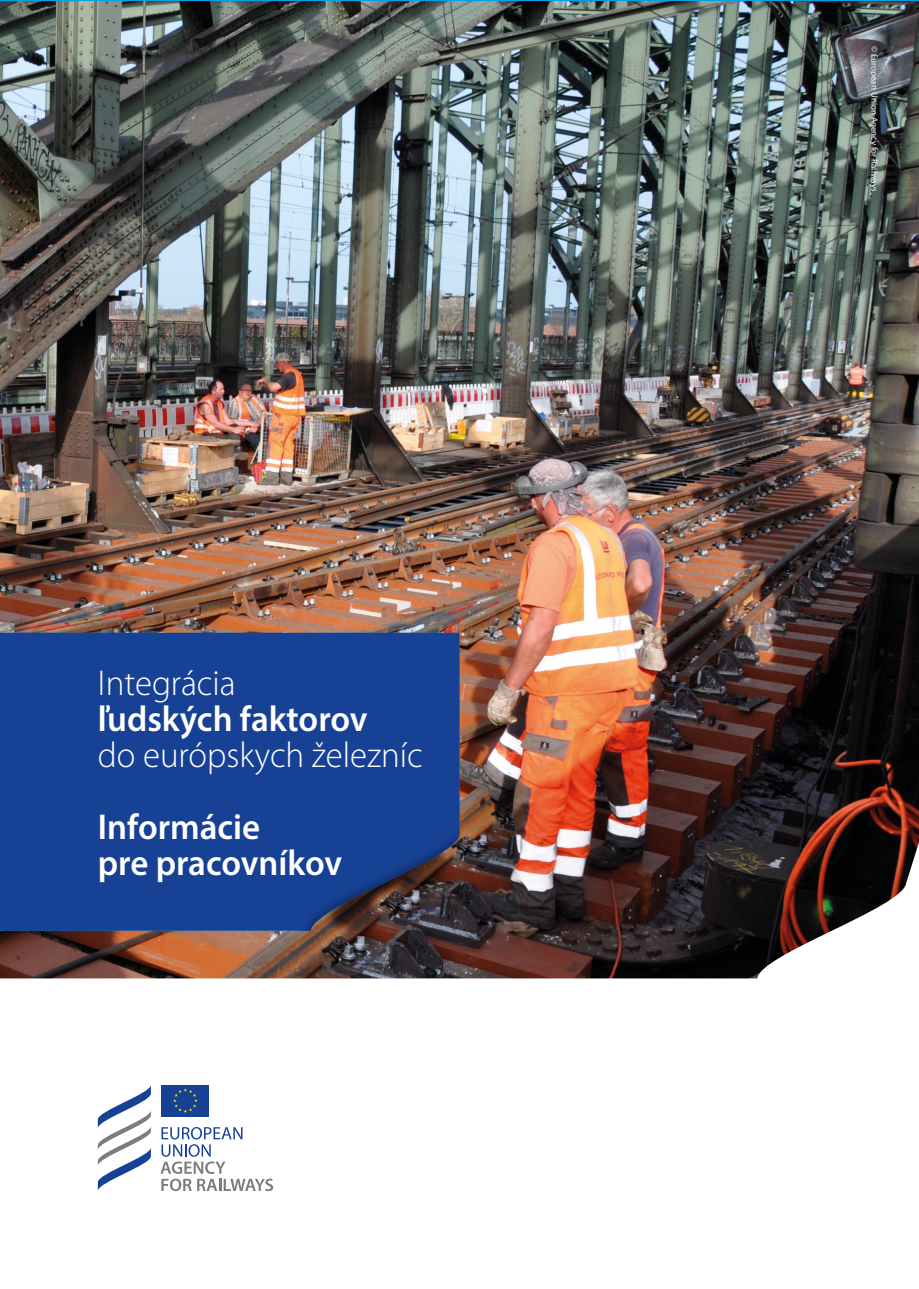
<style>
.page{position:relative;width:919px;height:1289px;background:#fff}
.page>*{position:absolute;margin:0;border:0;box-sizing:border-box;transform-origin:0 0}
.t1{font:600 36px/36px "Myriad Pro";color:#fff}
.t2{font:300 36px "Myriad Pro";color:#fff}
.t3{font:9px "Myriad Pro";color:#fff}
</style>
<div class="page">
<img style="left:0;top:1px;width:918px;height:841px">
<div style="left:0;top:632px;width:459px;height:210px;background:#164194"></div>
<img style="left:299px;top:825px;width:160px;height:17px">
<svg style="left:311px;top:833px;width:148px;height:9px"></svg>
<svg style="left:0;top:842px;width:918px;height:350px"></svg>
<svg style="left:98px;top:1084px;width:53px;height:106px"></svg>
<div style="left:161px;top:1084px;width:48px;height:32px;background:#164194"></div>
<svg style="left:173px;top:1088px;width:25px;height:24px"></svg>
<svg style="left:160px;top:1126px;width:113px;height:65px"></svg>
<p class="t2" style="left:98px;top:662px;width:139px">Integrácia</p>
<p class="t1" style="left:98px;top:699px;width:271px">ľudských faktorov</p>
<p class="t2" style="left:98px;top:734px;width:326px">do európskych železníc</p>
<p class="t1" style="left:98px;top:807px;width:246px">Informácie<br>pre pracovníkov</p>
<p class="t3" style="left:879px;top:46px;width:147px;rotate:90deg">© European Union Agency for Railways</p>
</div>
